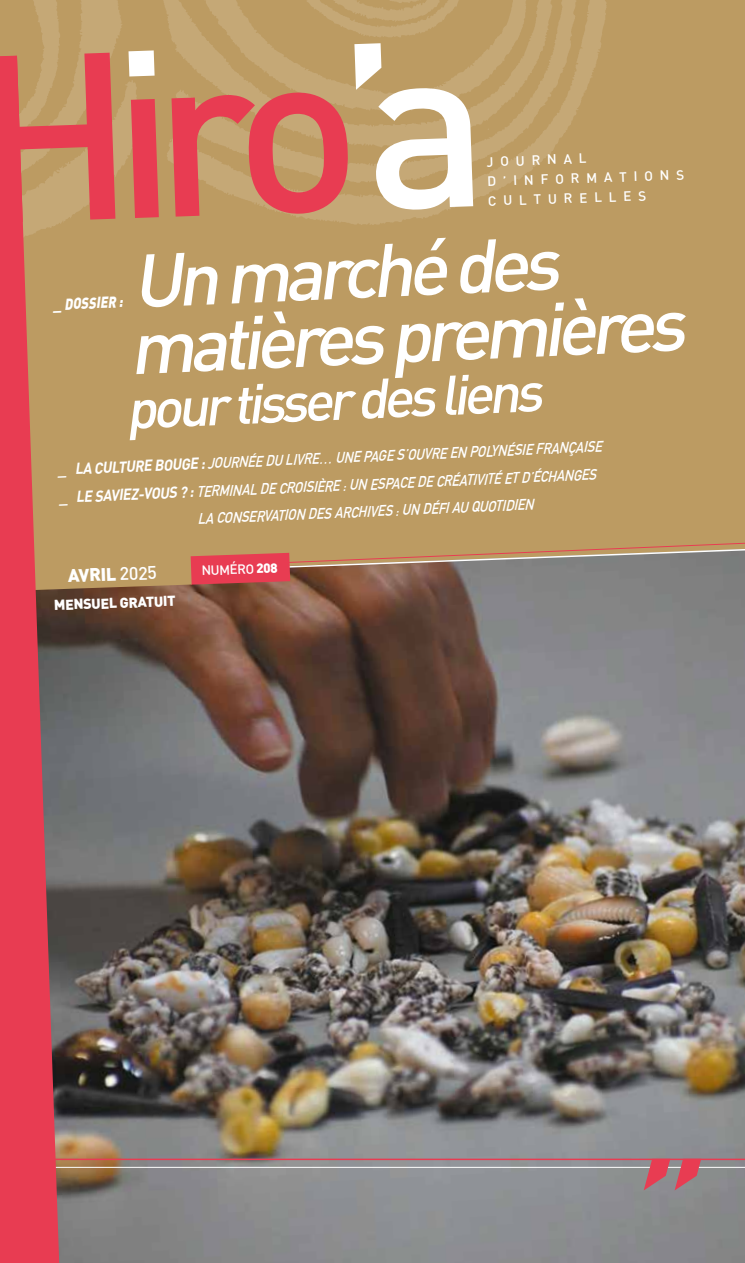
<style>
.page{position:relative;width:745px;height:1263px;background:#fff}
.page>*{position:absolute;margin:0;border:0;box-sizing:border-box;transform-origin:0 0}
.t1{font:italic 500 74.1px "DIN";color:#fff}
.t2{font:italic 500 55.05px "DIN";color:#fff}
.t3{font:900 18px "DIN";color:#fff}
.t4{font:italic 900 15.75px "DIN";color:#fff;scale:.81 1}
.t5{font:italic 700 15px/29.4px "DIN Alternate";color:#fff;scale:.88 1}
.t6{font:900 14.25px "DIN";color:#fff}
.t7{font:500 13.5px/19.6px "DIN";color:#fff}
.t8{font:500 13.35px "DIN";color:#fff}
.s1{font-family:"DIN";font-size:15.75px}
.s2{font-weight:500}
.s3{font-weight:900}
</style>
<div class="page">
<img style="left:59px;top:590px;width:685px;height:673px">
<div style="left:59px;top:0;width:685px;height:541px;background:#bc9b62"></div>
<img style="left:0;top:0;width:622px;height:300px">
<hr style="left:0;top:1158px;width:744px;height:2px;background:#e83c52">
<hr style="left:0;top:1167px;width:744px;height:1px;background:#fff">
<svg style="left:643px;top:1160px;width:57px;height:30px;background:#ba6672"></svg>
<svg style="left:59px;top:541px;width:685px;height:49px;background:#a68167"></svg>
<svg style="left:0;top:53px;width:348px;height:170px;background:#ce7b61"></svg>
<svg style="left:354px;top:43px;width:119px;height:167px"></svg>
<svg style="left:128px;top:50px;width:26px;height:26px"></svg>
<svg style="left:0;top:56px;width:59px;height:1207px;background:#cf5657"></svg>
<p class="t7" style="left:486px;top:151px;width:198px;rotate:-2deg">J O U R N A L<br>D ’ I N F O R M A T I O N S<br>C U L T U R E L L E S</p>
<h1 class="t1" style="left:131px;top:232px;width:428px;rotate:-2deg">Un marché des</h1>
<p class="t4" style="left:53px;top:294px;width:87px;rotate:-2deg">_ DOSSIER :</p>
<h1 class="t1" style="left:128px;top:298px;width:557px;rotate:-2deg">matières premières</h1>
<h2 class="t2" style="left:125px;top:372px;width:418px;rotate:-2deg">pour tisser des liens</h2>
<p class="t5" style="left:57px;top:450px;width:611px;text-indent:477px;rotate:-2deg">FRAN ÇAISE <span class="s1">_ l e saviez-vous ? :</span> Terminal de croisière : un espace de créat ivit é et d’échanges</p>
<p class="t5" style="left:57px;top:451px;width:511px;rotate:-2deg"><span class="s1">_ La culture bouge :</span> Journée du livre… une page s’ouvre en POL YNÉSIE</p>
<p class="t5" style="left:204px;top:501px;width:374px;rotate:-2deg">a conservat ion des archives : un déf i au quot idien</p>
<p class="t3" style="left:67px;top:563px;width:90px;rotate:-2deg">AVRIL <span class="s2">2025</span></p>
<p class="t8" style="left:201px;top:562px;width:78px;rotate:-2deg">NUMÉRO <span class="s3">208</span></p>
<p class="t6" style="left:54px;top:595px;width:123px;rotate:-2deg">MENSUEL GRATUIT</p>
</div>
